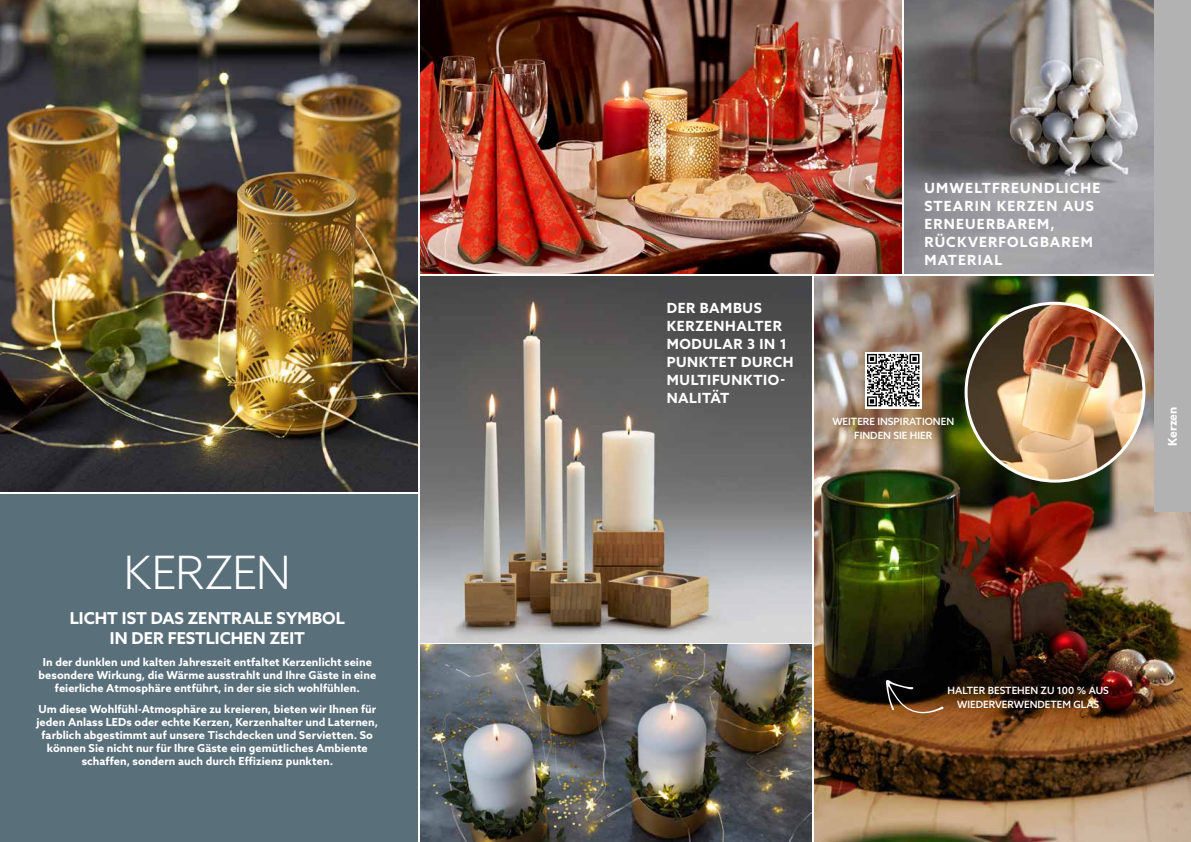
<style>
.page{position:relative;width:1191px;height:842px;background:#fff}
.page>*{position:absolute;margin:0;border:0;box-sizing:border-box;transform-origin:0 0}
.t1{font:300 46px "Azo Sans";letter-spacing:-.025em;color:#fff}
.t2{font:700 16.4px/20px "Azo Sans";color:#fff;text-align:center}
.t3{font:700 14px/18px "Azo Sans";letter-spacing:.085em;color:#fff}
.t4{font:700 14px/18px "Azo Sans";letter-spacing:.045em;color:#fff}
.t5{font:700 12px "Azo Sans";color:#fff}
.t6{font:700 11px/13px "Azo Sans";letter-spacing:.005em;color:#fff;text-align:center}
.t7{font:500 10px/14px "Azo Sans";color:#fff;text-align:center}
</style>
<div class="page">
<div style="left:0;top:495px;width:417px;height:347px;background:#596f7a"></div>
<img style="left:814px;top:276px;width:377px;height:566px">
<img style="left:0;top:0;width:417px;height:492px">
<img style="left:905px;top:0;width:249px;height:273px">
<img style="left:420px;top:0;width:481px;height:273px">
<img style="left:420px;top:276px;width:391px;height:366px">
<img style="left:420px;top:645px;width:391px;height:197px">
<img style="left:966px;top:303px;width:178px;height:178px;border-radius:89px">
<svg style="left:885px;top:680px;width:58px;height:34px;background:#483423"></svg>
<svg style="left:864px;top:352px;width:57px;height:57px"></svg>
<svg style="left:867px;top:354px;width:52px;height:52px"></svg>
<div style="left:1154px;top:0;width:37px;height:511px;background:#b3b2b2"></div>
<h1 class="t1" style="left:124px;top:543px;width:169px">KERZEN</h1>
<h2 class="t2" style="left:70px;top:608px;width:276px">LICHT IST DAS ZENTRALE SYMBOL<br>IN DER FESTLICHEN ZEIT</h2>
<p class="t6" style="left:38px;top:655px;width:339px">In der dunklen und kalten Jahreszeit entfaltet Kerzenlicht seine besondere Wirkung, die Wärme ausstrahlt und Ihre Gäste in eine feierliche Atmosphäre entführt, in der sie sich wohlfühlen.</p>
<p class="t6" style="left:37px;top:703px;width:343px">Um diese Wohlfühl-Atmosphäre zu kreieren, bieten wir Ihnen für jeden Anlass LEDs oder echte Kerzen, Kerzenhalter und Laternen, farblich abgestimmt auf unsere Tischdecken und Servietten. So können Sie nicht nur für Ihre Gäste ein gemütliches Ambiente schaffen, sondern auch durch Effizienz punkten.</p>
<p class="t4" style="left:666px;top:299px;width:128px">DER BAMBUS<br>KERZENHALTER<br>MODULAR 3 IN 1<br>PUNKTET DURCH<br>MULTIFUNKTIO-<br>NALITÄT</p>
<p class="t3" style="left:924px;top:178px;width:177px">UMWELTFREUNDLICHE<br>STEARIN KERZEN AUS<br>ERNEUERBAREM,<br>RÜCKVERFOLGBAREM<br>MATERIAL</p>
<p class="t7" style="left:832px;top:414px;width:123px">WEITERE INSPIRATIONEN<br>FINDEN SIE HIER</p>
<p class="t5" style="left:1164px;top:446px;width:41px;rotate:-90deg">Kerzen</p>
<p class="t7" style="left:947px;top:683px;width:163px">HALTER BESTEHEN ZU 100 % AUS<br>WIEDERVERWENDETEM GLAS</p>
</div>
